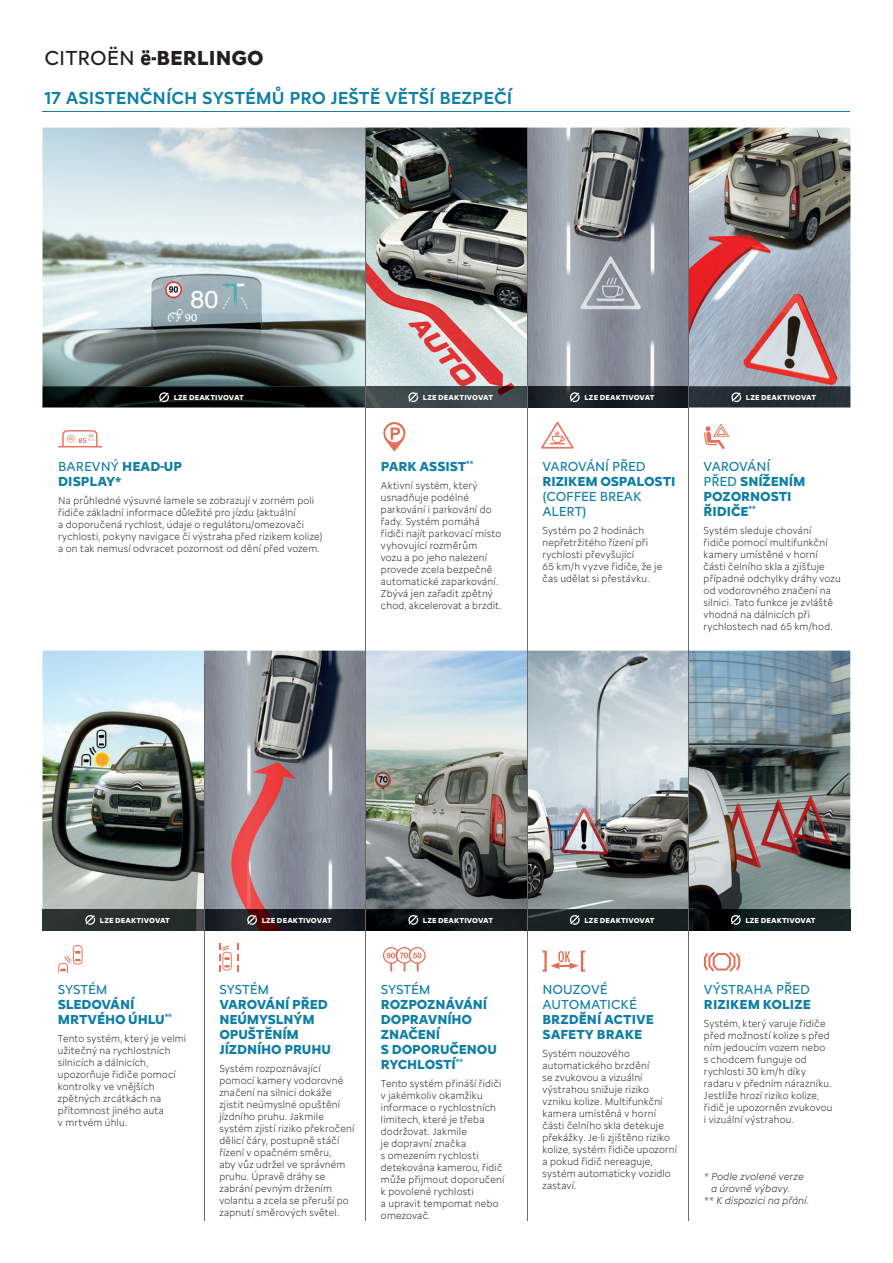
<style>
.page{position:relative;width:893px;height:1263px;background:#fff}
.page>*{position:absolute;margin:0;border:0;box-sizing:border-box;transform-origin:0 0}
.t1{font:700 21px "Citroen Type Latin";color:#231f20;scale:.9 1}
.t2{font:500 18px "Citroen Type Latin";color:#107fa5}
.t3{font:700 13.5px/15px "Citroen Type Latin";letter-spacing:-.01em;color:#107fa5}
.t4{font:13.5px/15px "Citroen Type Latin";letter-spacing:-.01em;color:#107fa5}
.t5{font:300 10.5px/12px "Citroen Type Latin";letter-spacing:.02em;color:#231f20;scale:.94 1}
.t6{font:italic 300 10.5px "Citroen Type Latin";letter-spacing:.02em;color:#231f20}
.t7{font:700 7.5px "Citroen Type Latin";letter-spacing:.01em;color:#fff}
.s1{font-weight:400}
</style>
<div class="page">
<hr style="left:43px;top:111px;width:807px;height:1px;background:#107fa5">
<img style="left:43px;top:651px;width:807px;height:258px">
<img style="left:43px;top:909px;width:807px;height:21px">
<svg style="left:85px;top:915px;width:10px;height:10px"></svg>
<svg style="left:219px;top:943px;width:20px;height:29px"></svg>
<svg style="left:247px;top:915px;width:10px;height:10px"></svg>
<svg style="left:383px;top:947px;width:43px;height:24px"></svg>
<svg style="left:408px;top:915px;width:10px;height:10px"></svg>
<svg style="left:542px;top:950px;width:43px;height:22px"></svg>
<svg style="left:570px;top:915px;width:10px;height:10px"></svg>
<svg style="left:704px;top:952px;width:36px;height:20px"></svg>
<svg style="left:850px;top:909px;width:1px;height:21px"></svg>
<svg style="left:731px;top:915px;width:10px;height:10px"></svg>
<img style="left:43px;top:128px;width:807px;height:258px">
<svg style="left:541px;top:422px;width:33px;height:26px"></svg>
<svg style="left:383px;top:422px;width:22px;height:29px"></svg>
<svg style="left:704px;top:423px;width:25px;height:26px"></svg>
<svg style="left:58px;top:430px;width:44px;height:17px"></svg>
<img style="left:43px;top:386px;width:807px;height:21px">
<svg style="left:366px;top:386px;width:1px;height:21px"></svg>
<svg style="left:159px;top:392px;width:10px;height:10px"></svg>
<svg style="left:408px;top:392px;width:10px;height:10px"></svg>
<svg style="left:570px;top:392px;width:10px;height:10px"></svg>
<svg style="left:731px;top:392px;width:10px;height:10px"></svg>
<hr style="left:204px;top:664px;width:1px;height:556px;background:#6c656b">
<hr style="left:365px;top:128px;width:1px;height:1092px;background:#6c656b">
<hr style="left:527px;top:128px;width:1px;height:1092px;background:#6c656b">
<hr style="left:689px;top:128px;width:1px;height:1092px;background:#6c656b">
<svg style="left:58px;top:945px;width:25px;height:28px"></svg>
<h1 class="t1" style="left:45px;top:42px;width:245px"><span class="s1">CITROËN</span> Ë-BERLINGO</h1>
<h2 class="t2" style="left:45px;top:85px;width:469px">17 ASISTENČNÍCH SYSTÉMŮ PRO JEŠTĚ VĚTŠÍ BEZPEČÍ</h2>
<p class="t7" style="left:174px;top:392px;width:72px">LZE DEAKTIVOVAT</p>
<p class="t7" style="left:423px;top:392px;width:72px">LZE DEAKTIVOVAT</p>
<p class="t7" style="left:584px;top:392px;width:72px">LZE DEAKTIVOVAT</p>
<p class="t7" style="left:746px;top:392px;width:72px">LZE DEAKTIVOVAT</p>
<p class="t3" style="left:58px;top:458px;width:125px"><span class="s1">BAREVNÝ</span> HEAD-UP<br>DISPLAY*</p>
<p class="t4" style="left:542px;top:458px;width:105px">VAROVÁNÍ PŘED</p>
<p class="t3" style="left:381px;top:458px;width:94px">PARK ASSIST<sup>**</sup></p>
<p class="t3" style="left:704px;top:458px;width:103px"><span class="s1">VAROVÁNÍ<br>PŘED</span> SNÍŽENÍM<br>POZORNOSTI<br>ŘIDIČE<sup>**</sup></p>
<p class="t3" style="left:542px;top:473px;width:134px">RIZIKEM OSPALOSTI</p>
<p class="t4" style="left:542px;top:488px;width:101px">(COFFEE BREAK<br>ALERT)</p>
<p class="t5" style="left:381px;top:479px;width:130px">Aktivní systém, který usnadňuje podélné parkování i parkování do řady. Systém pomáhá řidiči najít parkovací místo vyhovující rozměrům<br>vozu a po jeho nalezení provede zcela bezpečně automatické zaparkování.<br>Zbývá jen zařadit zpětný chod, akcelerovat a brzdit.</p>
<p class="t5" style="left:58px;top:493px;width:283px">Na průhledné výsuvné lamele se zobrazují v zorném poli řidiče základní informace důležité pro jízdu (aktuální<br>a doporučená rychlost, údaje o regulátoru/omezovači rychlosti, pokyny navigace či výstraha před rizikem kolize) a on tak nemusí odvracet pozornost od dění před vozem.</p>
<p class="t5" style="left:542px;top:523px;width:129px">Systém po 2 hodinách nepřetržitého řízení při rychlosti převyšující<br>65 km/h vyzve řidiče, že je čas udělat si přestávku.</p>
<p class="t5" style="left:704px;top:523px;width:147px">Systém sleduje chování<br>řidiče pomocí multifunkční kamery umístěné v horní části čelního skla a zjišťuje případné odchylky dráhy vozu od vodorovného značení na silnici. Tato funkce je zvláště vhodná na dálnicích při rychlostech nad 65 km/hod.</p>
<p class="t7" style="left:100px;top:914px;width:72px">LZE DEAKTIVOVAT</p>
<p class="t4" style="left:58px;top:981px;width:51px">SYSTÉM</p>
<p class="t3" style="left:58px;top:996px;width:116px">SLEDOVÁNÍ<br>MRTVÉHO ÚHLU<sup>**</sup></p>
<p class="t5" style="left:58px;top:1031px;width:138px">Tento systém, který je velmi užitečný na rychlostních silnicích a dálnicích, upozorňuje řidiče pomocí kontrolky ve vnějších zpětných zrcátkách na přítomnost jiného auta<br>v mrtvém úhlu.</p>
<p class="t7" style="left:262px;top:914px;width:72px">LZE DEAKTIVOVAT</p>
<p class="t4" style="left:219px;top:981px;width:51px">SYSTÉM</p>
<p class="t3" style="left:219px;top:996px;width:113px">VAROVÁNÍ PŘED<br>NEÚMYSLNÝM<br>OPUŠTĚNÍM<br>JÍZDNÍHO PRUHU</p>
<p class="t5" style="left:219px;top:1061px;width:145px">Systém rozpoznávající pomocí kamery vodorovné značení na silnici dokáže zjistit neúmyslné opuštění jízdního pruhu. Jakmile systém zjistí riziko překročení dělicí čáry, postupně stáčí řízení v opačném směru,<br>aby vůz udržel ve správném pruhu. Úpravě dráhy se zabrání pevným držením volantu a zcela se přeruší po zapnutí směrových světel.</p>
<p class="t7" style="left:423px;top:914px;width:72px">LZE DEAKTIVOVAT</p>
<p class="t4" style="left:381px;top:981px;width:51px">SYSTÉM</p>
<p class="t3" style="left:381px;top:996px;width:118px">ROZPOZNÁVÁNÍ<br>DOPRAVNÍHO<br>ZNAČENÍ<br>S DOPORUČENOU<br>RYCHLOSTÍ<sup>**</sup></p>
<p class="t5" style="left:381px;top:1076px;width:133px">Tento systém přináší řidiči v jakémkoliv okamžiku informace o rychlostních limitech, které je třeba dodržovat. Jakmile<br>je dopravní značka<br>s omezením rychlosti detekována kamerou, řidič může přijmout doporučení k povolené rychlosti<br>a upravit tempomat nebo omezovač.</p>
<p class="t7" style="left:584px;top:914px;width:72px">LZE DEAKTIVOVAT</p>
<p class="t4" style="left:542px;top:981px;width:96px">NOUZOVÉ<br>AUTOMATICKÉ</p>
<p class="t3" style="left:542px;top:1011px;width:113px">BRZDĚNÍ ACTIVE<br>SAFETY BRAKE</p>
<p class="t5" style="left:542px;top:1046px;width:145px">Systém nouzového automatického brzdění<br>se zvukovou a vizuální výstrahou snižuje riziko vzniku kolize. Multifunkční kamera umístěná v horní části čelního skla detekuje překážky. Je-li zjištěno riziko kolize, systém řidiče upozorní a pokud řidič nereaguje, systém automaticky vozidlo zastaví.</p>
<p class="t7" style="left:745px;top:914px;width:72px">LZE DEAKTIVOVAT</p>
<p class="t4" style="left:704px;top:981px;width:108px">VÝSTRAHA PŘED</p>
<p class="t3" style="left:704px;top:996px;width:108px">RIZIKEM KOLIZE</p>
<p class="t5" style="left:704px;top:1016px;width:138px">Systém, který varuje řidiče před možností kolize s před ním jedoucím vozem nebo<br>s chodcem funguje od rychlosti 30 km/h díky radaru v předním nárazníku.<br>Jestliže hrozí riziko kolize, řidič je upozorněn zvukovou i vizuální výstrahou.</p>
<p class="t6" style="left:704px;top:1168px;width:101px">* Podle zvolené verze</p>
<p class="t6" style="left:711px;top:1180px;width:81px">a úrovně výbavy.</p>
<p class="t6" style="left:704px;top:1192px;width:107px">** K dispozici na přání.</p>
</div>
